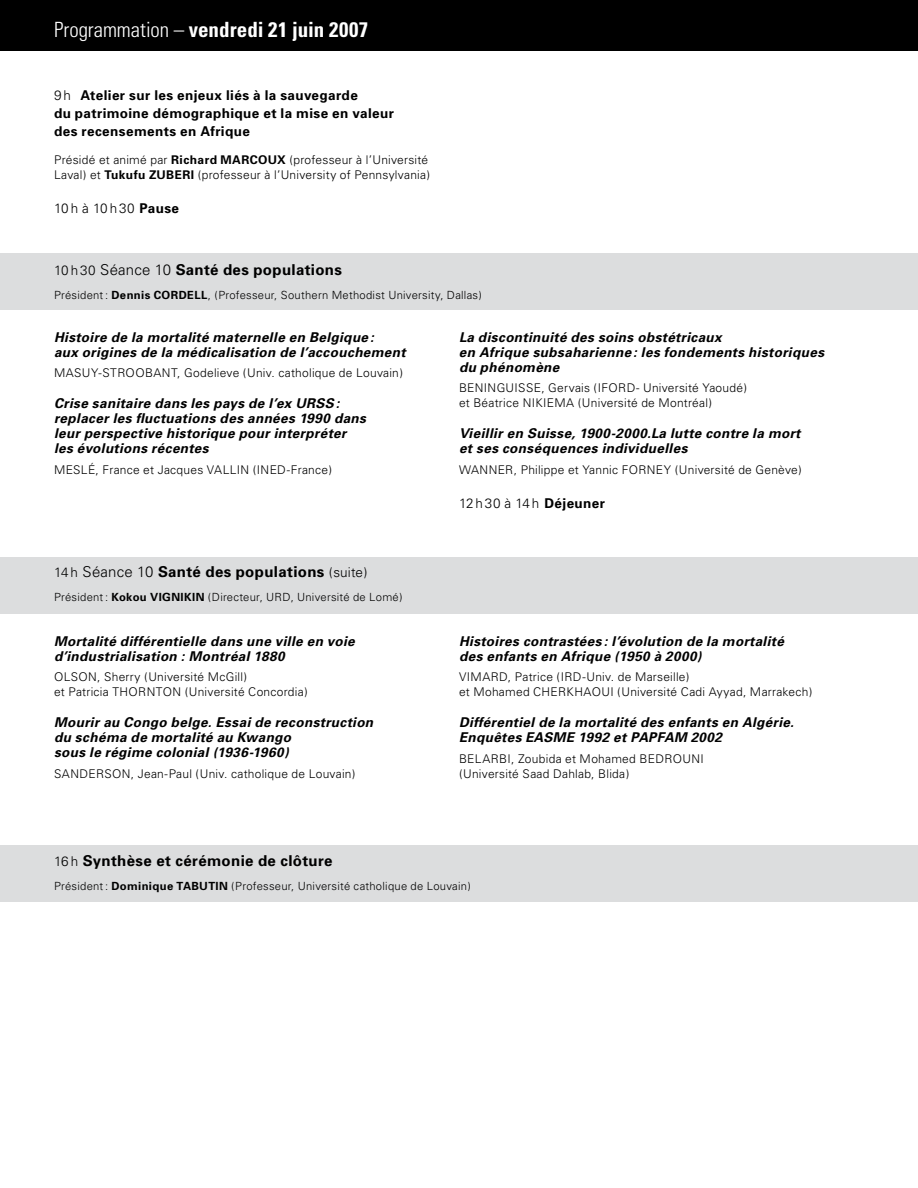
<style>
.page{position:relative;width:918px;height:1188px;background:#fff}
.page>*{position:absolute;margin:0;border:0;box-sizing:border-box;transform-origin:0 0}
.t1{font:700 condensed 21px "Univers";color:#fff}
.t2{font:700 15px "Univers";letter-spacing:.025em;color:#000}
.t3{font:italic 700 13.5px/15px "Univers";letter-spacing:.03em;color:#000}
.t4{font:700 13.5px/18px "Univers";letter-spacing:.03em;color:#000}
.t5{font:300 13.5px "Univers";letter-spacing:-.015em;color:#000}
.t6{font:300 12px/15px "Univers";letter-spacing:.02em;color:#000}
.t7{font:700 12px "Univers";letter-spacing:.03em;color:#000}
.t8{font:300 11.25px "Univers";letter-spacing:.02em;color:#000}
.s1{font-weight:300}
.s2{font-weight:700}
.s3{font-weight:300;font-size:13.5px}
</style>
<div class="page">
<div style="left:0;top:845px;width:918px;height:57px;background:#dcddde"></div>
<div style="left:0;top:0;width:918px;height:51px;background:#000"></div>
<div style="left:0;top:253px;width:918px;height:56px;background:#dcddde"></div>
<div style="left:0;top:558px;width:918px;height:56px;background:#dcddde"></div>
<h1 class="t1" style="left:54px;top:16px;width:316px"><span class="s1">Programmation –</span> vendredi 21 juin 2007</h1>
<p class="t4" style="left:54px;top:86px;width:342px"><span class="s1">9 h</span> Atelier sur les enjeux liés à la sauvegarde<br>du patrimoine démographique et la mise en valeur des recensements en Afrique</p>
<p class="t6" style="left:54px;top:152px;width:189px">Présidé et animé par <span class="s2">Richard Marcoux</span></p>
<p class="t6" style="left:289px;top:152px;width:140px">(professeur à l’Université</p>
<p class="t7" style="left:54px;top:167px;width:111px"><span class="s1">Laval) et</span> Tukufu Zuberi</p>
<p class="t6" style="left:198px;top:167px;width:234px">(professeur à l’University of Pennsylvania)</p>
<p class="t5" style="left:54px;top:200px;width:127px">10 h à 10 h 30 <span class="s2">Pause</span></p>
<p class="t2" style="left:54px;top:261px;width:290px"><span class="s3">10 h 30</span> <span class="s1">Séance 10</span> Santé des populations</p>
<p class="t8" style="left:54px;top:289px;width:430px">Président: <span class="s2">Dennis CORDELL</span>, (Professeur, Southern Methodist University, Dallas)</p>
<p class="t3" style="left:54px;top:329px;width:353px">Histoire de la mortalité maternelle en Belgique :<br>aux origines de la médicalisation de l’accouchement</p>
<p class="t6" style="left:54px;top:365px;width:351px">MASUY-STROOBANT, Godelieve (Univ. catholique de Louvain)</p>
<p class="t3" style="left:54px;top:396px;width:314px">Crise sanitaire dans les pays de l’ex URSS: replacer les fluctuations des années 1990 dans leur perspective historique pour interpréter les évolutions récentes</p>
<p class="t6" style="left:54px;top:462px;width:280px">MESLÉ, France et Jacques VALLIN (INED-France)</p>
<p class="t2" style="left:54px;top:563px;width:315px"><span class="s3">14 h</span> <span class="s1">Séance 10</span> Santé des populations <span class="s3">(suite)</span></p>
<p class="t8" style="left:54px;top:591px;width:350px">Président: <span class="s2">Kokou VIGNIKIN</span> (Directeur, URD, Université de Lomé)</p>
<p class="t3" style="left:54px;top:634px;width:302px">Mortalité différentielle dans une ville en voie d’industrialisation : Montréal 1880</p>
<p class="t6" style="left:54px;top:670px;width:195px">OLSON, Sherry (Université McGill) et Patricia Thornton</p>
<p class="t6" style="left:185px;top:685px;width:125px">(Université Concordia)</p>
<p class="t3" style="left:54px;top:715px;width:321px">Mourir au Congo belge. Essai de reconstruction du schéma de mortalité au Kwango<br>sous le régime colonial (1936-1960)</p>
<p class="t6" style="left:54px;top:766px;width:303px">SANDERSON, Jean-Paul (Univ. catholique de Louvain)</p>
<p class="t3" style="left:459px;top:329px;width:367px">La discontinuité des soins obstétricaux<br>en Afrique subsaharienne : les fondements historiques du phénomène</p>
<p class="t6" style="left:459px;top:380px;width:290px">BENINGUISSE, Gervais (IFORD- Université Yaoudé) et Béatrice NIKIEMA (Université de Montréal)</p>
<p class="t3" style="left:459px;top:426px;width:343px">Vieillir en Suisse, 1900-2000.La lutte contre la mort et ses conséquences individuelles</p>
<p class="t6" style="left:459px;top:462px;width:344px">WANNER, Philippe et Yannic FORNEY (Université de Genève)</p>
<p class="t5" style="left:459px;top:495px;width:148px">12 h 30 à 14 h <span class="s2">Déjeuner</span></p>
<p class="t3" style="left:459px;top:634px;width:326px">Histoires contrastées : l’évolution de la mortalité des enfants en Afrique (1950 à 2000)</p>
<p class="t6" style="left:459px;top:670px;width:232px">VIMARD, Patrice (IRD-Univ. de Marseille) et Mohamed Cherkhaoui</p>
<p class="t6" style="left:617px;top:685px;width:197px">(Université Cadi Ayyad, Marrakech)</p>
<p class="t3" style="left:459px;top:715px;width:337px">Différentiel de la mortalité des enfants en Algérie.<br>Enquêtes EASME 1992 et PAPFAM 2002</p>
<p class="t6" style="left:459px;top:751px;width:198px">BELARBI, Zoubida et Mohamed Bedrouni (Université Saad Dahlab, Blida)</p>
<p class="t2" style="left:54px;top:851px;width:280px"><span class="s3">16 h</span> Synthèse et cérémonie de clôture</p>
<p class="t8" style="left:54px;top:879px;width:418px">Président: <span class="s2">Dominique TABUTIN</span> (Professeur, Université catholique de Louvain)</p>
</div>
